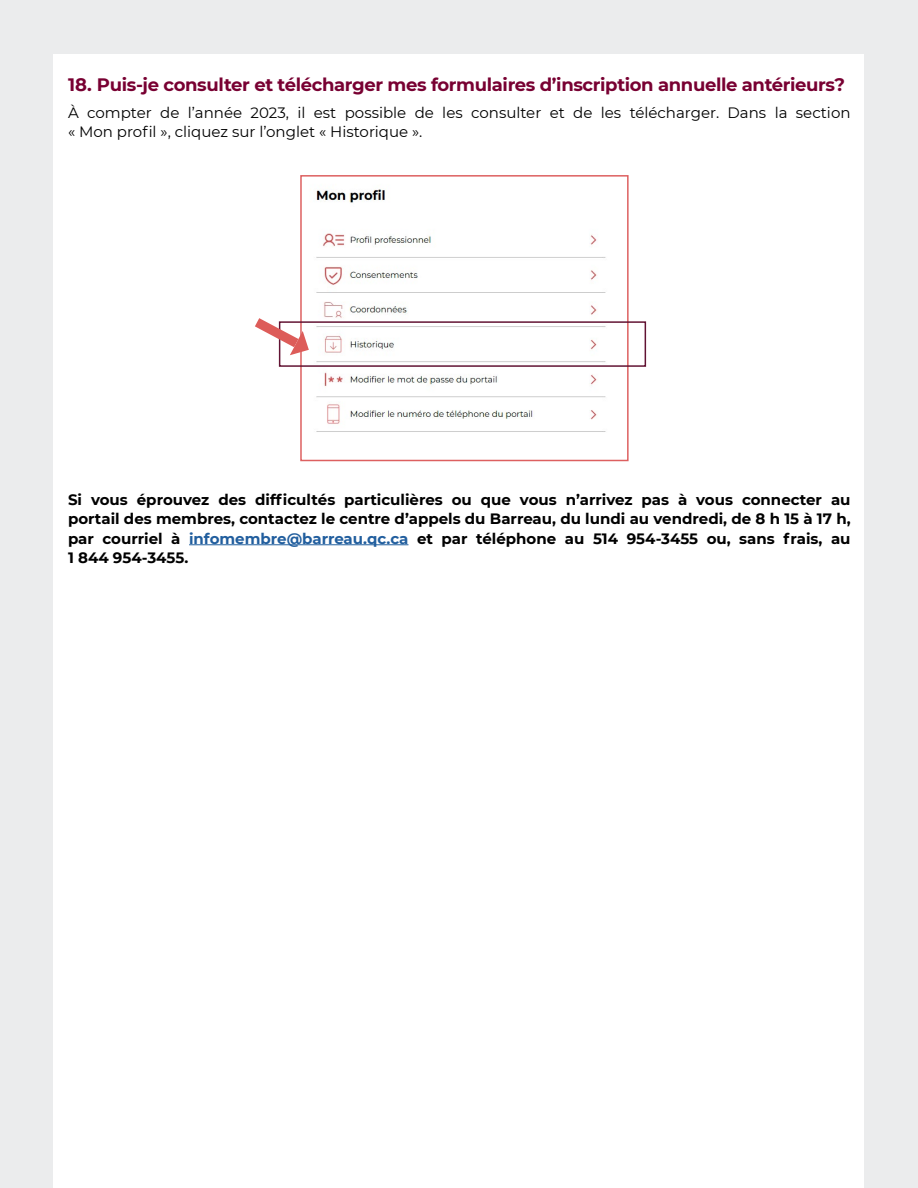
<style>
.page{position:relative;width:918px;height:1188px;background:#ebeced}
.page>*{position:absolute;margin:0;border:0;box-sizing:border-box;transform-origin:0 0}
.t1{font:700 18px "Montserrat";letter-spacing:-.02em;color:#780032}
.t2{font:700 15px/19.5px "Montserrat";color:#000;text-align:justify}
.t3{font:15px/19.5px "Montserrat";color:#000}
.s1{color:#215e9e}
</style>
<div class="page">
<div style="left:54px;top:54px;width:810px;height:1134px;background:#fff"></div>
<hr style="left:189px;top:544px;width:219px;height:1px;background:#215e9e">
<img style="left:316px;top:189px;width:290px;height:243px">
<div style="left:300px;top:175px;width:329px;height:286px;border:2px solid #dd6060"></div>
<div style="left:279px;top:321px;width:367px;height:46px;border:2px solid #621333"></div>
<svg style="left:255px;top:318px;width:54px;height:37px"></svg>
<p class="t1" style="left:68px;top:72px;width:779px">18. Puis-je consulter et télécharger mes formulaires d’inscription annuelle antérieurs?</p>
<p class="t3" style="left:68px;top:102px;width:784px">À compter de l’année 2023, il est possible de les consulter et de les télécharger. Dans la section « Mon profil », cliquez sur l’onglet « Historique ».</p>
<p class="t2" style="left:68px;top:489px;width:784px">Si vous éprouvez des difficultés particulières ou que vous n’arrivez pas à vous connecter au portail des membres, contactez le centre d’appels du Barreau, du lundi au vendredi, de 8 h 15 à 17 h, par courriel à <span class="s1">infomembre@barreau.qc.ca</span> et par téléphone au 514 954-3455 ou, sans frais, au 1 844 954-3455.</p>
</div>
